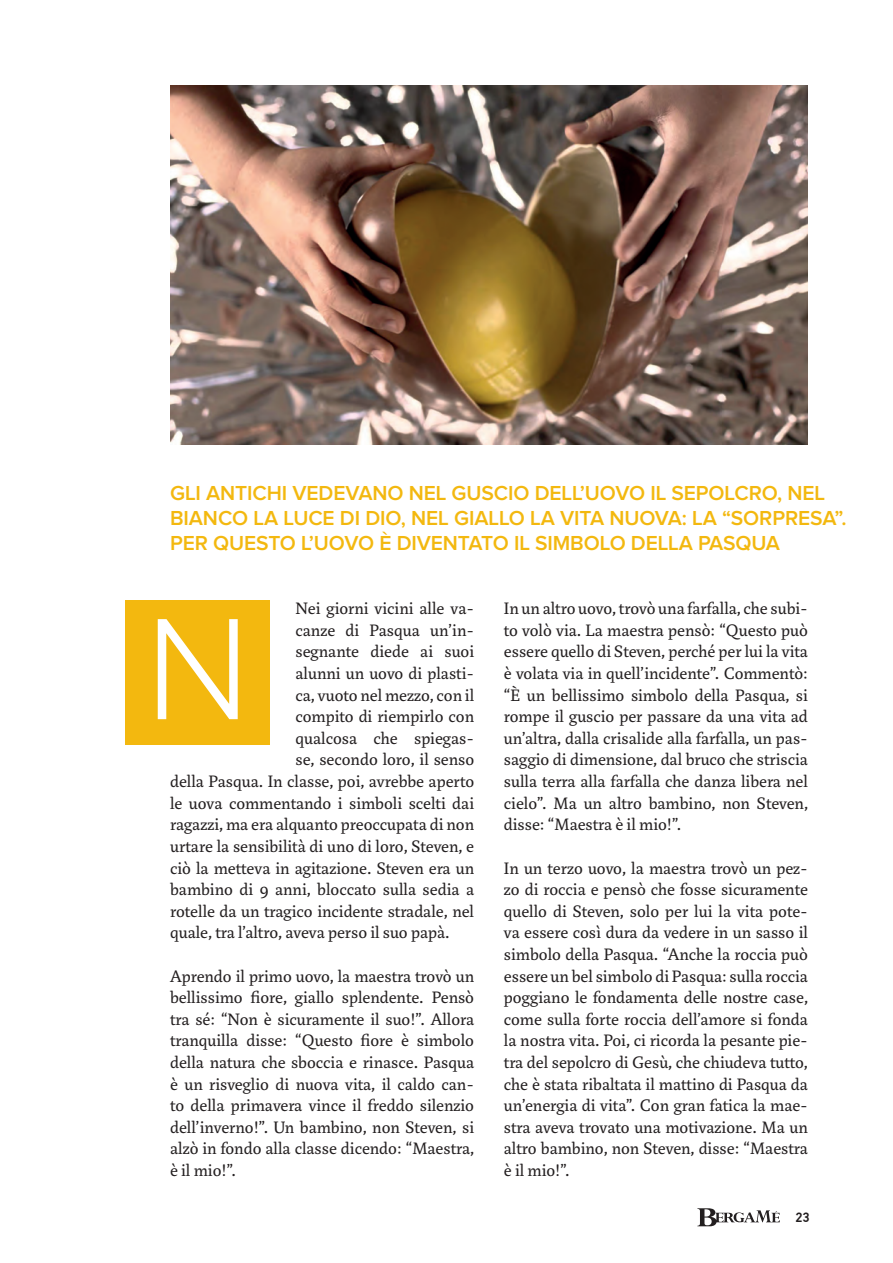
<style>
.page{position:relative;width:893px;height:1263px;background:#fff}
.page>*{position:absolute;margin:0;border:0;box-sizing:border-box;transform-origin:0 0}
.t1{font:300 150px "Proxima Nova";color:#fff}
.t2{font:600 21px/25.2px "Proxima Nova";letter-spacing:-.005em;color:#f3b80f}
.t3{font:18px/21.6px "Marat Pro";color:#231f20;text-align:justify}
.t4{font:500 13.5px "PF Din Text Pro";color:#231f20}
</style>
<div class="page">
<div style="left:125px;top:601px;width:145px;height:144px;background:#f3b80f"></div>
<img style="left:170px;top:85px;width:638px;height:360px">
<svg style="left:697px;top:1208px;width:83px;height:18px"></svg>
<p class="t2" style="left:170px;top:481px;width:678px">GLI ANTICHI VEDEVANO NEL GUSCIO DELL’UOVO IL SEPOLCRO, NEL<br>BIANCO LA LUCE DI DIO, NEL GIALLO LA VITA NUOVA: LA “SORPRESA”.<br>PER QUESTO L’UOVO È DIVENTATO IL SIMBOLO DELLA PASQUA</p>
<p class="t3" style="left:296px;top:598px;width:180px">Nei giorni vicini alle va-</p>
<p class="t3" style="left:296px;top:620px;width:180px">canze di Pasqua un’in-</p>
<p class="t3" style="left:296px;top:641px;width:180px">segnante diede ai suoi</p>
<p class="t3" style="left:296px;top:663px;width:180px">alunni un uovo di plasti-</p>
<p class="t3" style="left:296px;top:684px;width:180px">ca, vuoto nel mezzo, con il</p>
<p class="t3" style="left:296px;top:706px;width:180px">compito di riempirlo con</p>
<p class="t3" style="left:296px;top:728px;width:180px">qualcosa che spiegas-</p>
<p class="t3" style="left:296px;top:749px;width:180px">se, secondo loro, il senso</p>
<p class="t3" style="left:170px;top:771px;width:306px">della Pasqua. In classe, poi, avrebbe aperto</p>
<p class="t3" style="left:170px;top:792px;width:306px">le uova commentando i simboli scelti dai</p>
<p class="t3" style="left:170px;top:814px;width:306px">ragazzi, ma era alquanto preoccupata di non</p>
<p class="t3" style="left:170px;top:836px;width:305px">urtare la sensibilità di uno di loro, Steven, e</p>
<p class="t3" style="left:170px;top:857px;width:306px">ciò la metteva in agitazione. Steven era un</p>
<p class="t3" style="left:170px;top:879px;width:306px">bambino di 9 anni, bloccato sulla sedia a</p>
<p class="t3" style="left:170px;top:900px;width:306px">rotelle da un tragico incidente stradale, nel</p>
<p class="t3" style="left:170px;top:922px;width:281px">quale, tra l’altro, aveva perso il suo papà.</p>
<p class="t3" style="left:170px;top:965px;width:306px">Aprendo il primo uovo, la maestra trovò un bellissimo fiore, giallo splendente. Pensò tra sé: “Non è sicuramente il suo!”. Allora tranquilla disse: “Questo fiore è simbolo della natura che sboccia e rinasce. Pasqua è un risveglio di nuova vita, il caldo can&shy;to della primavera vince il freddo silenzio dell’inverno!”. Un bambino, non Steven, si alzò in fondo alla classe dicendo: “Maestra, è il mio!”.</p>
<h1 class="t1" style="left:145px;top:601px;width:106px">N</h1>
<p class="t3" style="left:504px;top:598px;width:306px">In un altro uovo, trovò una farfalla, che subi&shy;to volò via. La maestra pensò: “Questo può essere quello di Steven, perché per lui la vita è volata via in quell’incidente”. Commentò: “È un bellissimo simbolo della Pasqua, si rompe il guscio per passare da una vita ad un’altra, dalla crisalide alla farfalla, un pas&shy;saggio di dimensione, dal bruco che striscia sulla terra alla farfalla che danza libera nel cielo”. Ma un altro bambino, non Steven, disse: “Maestra è il mio!”.</p>
<p class="t3" style="left:504px;top:857px;width:306px">In un terzo uovo, la maestra trovò un pez&shy;zo di roccia e pensò che fosse sicuramente quello di Steven, solo per lui la vita pote&shy;va essere così dura da vedere in un sasso il simbolo della Pasqua. “Anche la roccia può essere un bel simbolo di Pasqua: sulla roccia poggiano le fondamenta delle nostre case, come sulla forte roccia dell’amore si fonda la nostra vita. Poi, ci ricorda la pesante pie&shy;tra del sepolcro di Gesù, che chiudeva tutto, che è stata ribaltata il mattino di Pasqua da un’energia di vita”. Con gran fatica la mae&shy;stra aveva trovato una motivazione. Ma un altro bambino, non Steven, disse: “Maestra è il mio!”.</p>
<p class="t4" style="left:795px;top:1209px;width:16px">23</p>
</div>
